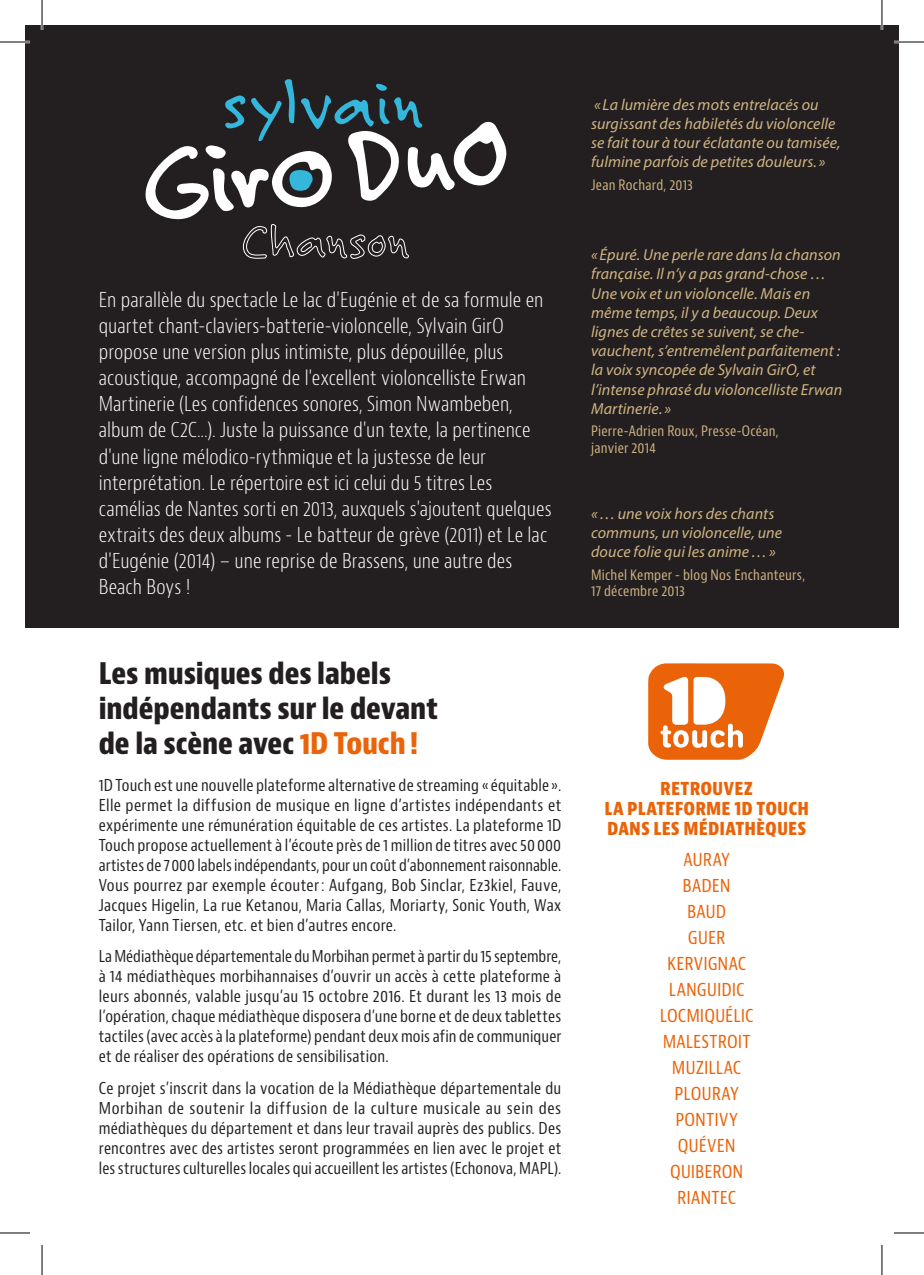
<style>
.page{position:relative;width:924px;height:1275px;background:#fff}
.page>*{position:absolute;margin:0;border:0;box-sizing:border-box;transform-origin:0 0}
.t1{font:800 condensed 29px/34.8px "Bernino Sans";letter-spacing:-.005em;color:#231f20}
.t2{font:300 condensed 20px/26px "Bernino Sans";letter-spacing:.005em;color:#fff}
.t3{font:condensed 19px/26px "Bernino Sans";color:#eb6308;text-align:center}
.t4{font:800 condensed 19px/20px "Bernino Sans";letter-spacing:.005em;color:#eb6308;text-align:center}
.t5{font:condensed 16px/20px "Bernino Sans";letter-spacing:.01em;color:#231f20;text-align:justify}
.t6{font:italic 16px/19.2px "Myriad Pro";letter-spacing:.005em;color:#d0b583}
.t7{font:condensed 14px/16.8px "Bernino Sans";letter-spacing:.015em;color:#d0b583}
.s1{color:#eb6308}
</style>
<div class="page">
<div style="left:25px;top:25px;width:873px;height:603px;background:#231f20"></div>
<svg style="left:648px;top:663px;width:137px;height:97px"></svg>
<svg style="left:145px;top:79px;width:361px;height:180px"></svg>
<hr style="left:0;top:41px;width:30px;height:2px;background:#fff">
<hr style="left:893px;top:41px;width:30px;height:2px;background:#fff">
<hr style="left:41px;top:0;width:2px;height:30px;background:#fff">
<hr style="left:880px;top:0;width:2px;height:30px;background:#fff">
<hr style="left:0;top:42px;width:30px;height:1px;background:#000">
<hr style="left:893px;top:42px;width:30px;height:1px;background:#000">
<hr style="left:0;top:1232px;width:30px;height:1px;background:#000">
<hr style="left:893px;top:1232px;width:30px;height:1px;background:#000">
<hr style="left:42px;top:0;width:1px;height:30px;background:#000">
<hr style="left:42px;top:1245px;width:1px;height:30px;background:#000">
<hr style="left:881px;top:0;width:1px;height:30px;background:#000">
<hr style="left:881px;top:1245px;width:1px;height:30px;background:#000">
<p class="t2" style="left:99px;top:288px;width:454px">En parallèle du spectacle Le lac d'Eugénie et de sa formule en quartet chant-claviers-batterie-violoncelle, Sylvain GirO propose une version plus intimiste, plus dépouillée, plus acoustique, accompagné de l'excellent violoncelliste Erwan Martinerie (Les confidences sonores, Simon Nwambeben, album de C2C...). Juste la puissance d'un texte, la pertinence d'une ligne mélodico-rythmique et la justesse de leur interprétation. Le répertoire est ici celui du 5 titres Les camélias de Nantes sorti en 2013, auxquels s'ajoutent quelques extraits des deux albums - Le batteur de grève (2011) et Le lac d'Eugénie (2014) – une reprise de Brassens, une autre des Beach Boys !</p>
<h1 class="t1" style="left:99px;top:657px;width:341px">Les musiques des labels indépendants sur le devant de la scène avec <span class="s1">1D Touch!</span></h1>
<p class="t5" style="left:99px;top:775px;width:464px">1D Touch est une nouvelle plateforme alternative de streaming « équitable».<br>Elle permet la diffusion de musique en ligne d’artistes indépendants et expérimente une rémunération équitable de ces artistes. La plateforme 1D Touch propose actuellement à l’écoute près de 1 million de titres avec 50000 artistes de 7000 labels indépendants, pour un coût d’abonnement raisonnable.<br>Vous pourrez par exemple écouter: Aufgang, Bob Sinclar, Ez3kiel, Fauve, Jacques Higelin, La rue Ketanou, Maria Callas, Moriarty, Sonic Youth, Wax Tailor, Yann Tiersen, etc. et bien d’autres encore.</p>
<p class="t5" style="left:99px;top:947px;width:464px">La Médiathèque départementale du Morbihan permet à partir du 15 septembre, à 14 médiathèques morbihannaises d’ouvrir un accès à cette plateforme à leurs abonnés, valable jusqu’au 15 octobre 2016. Et durant les 13 mois de l’opération, chaque médiathèque disposera d’une borne et de deux tablettes tactiles (avec accès à la plateforme) pendant deux mois afin de communiquer et de réaliser des opérations de sensibilisation.</p>
<p class="t5" style="left:99px;top:1078px;width:464px">Ce projet s’inscrit dans la vocation de la Médiathèque départementale du Morbihan de soutenir la diffusion de la culture musicale au sein des médiathèques du département et dans leur travail auprès des publics. Des rencontres avec des artistes seront programmées en lien avec le projet et les structures culturelles locales qui accueillent les artistes (Echonova, MAPL).</p>
<p class="t6" style="left:591px;top:94px;width:251px">« La lumière des mots entrelacés ou surgissant des habiletés du violoncelle se fait tour à tour éclatante ou tamisée, fulmine parfois de petites douleurs. »</p>
<p class="t7" style="left:591px;top:176px;width:103px">Jean Rochard, 2013</p>
<p class="t6" style="left:591px;top:245px;width:252px">« Épuré. Une perle rare dans la chanson française. Il n’y a pas grand-chose … Une voix et un violoncelle. Mais en même temps, il y a beaucoup. Deux lignes de crêtes se suivent, se che&shy;vauchent, s’entremêlent parfaitement : la voix syncopée de Sylvain GirO, et l’intense phrasé du violoncelliste Erwan Martinerie. »</p>
<p class="t7" style="left:591px;top:423px;width:189px">Pierre-Adrien Roux, Presse-Océan, janvier 2014</p>
<p class="t6" style="left:591px;top:503px;width:192px">«…une voix hors des chants communs, un violoncelle, une douce folie qui les anime…»</p>
<p class="t7" style="left:591px;top:566px;width:215px">Michel Kemper - blog Nos Enchanteurs,<br>17 décembre 2013</p>
<p class="t4" style="left:604px;top:778px;width:206px">RETROUVEZ<br>LA PLATEFORME 1D TOUCH<br>DANS LES MÉDIATHÈQUES</p>
<p class="t3" style="left:659px;top:847px;width:95px">AURAY<br>BADEN<br>BAUD<br>GUER<br>KERVIGNAC<br>LANGUIDIC<br>LOCMIQUÉLIC<br>MALESTROIT<br>MUZILLAC<br>PLOURAY<br>PONTIVY<br>QUÉVEN<br>QUIBERON<br>RIANTEC</p>
</div>
